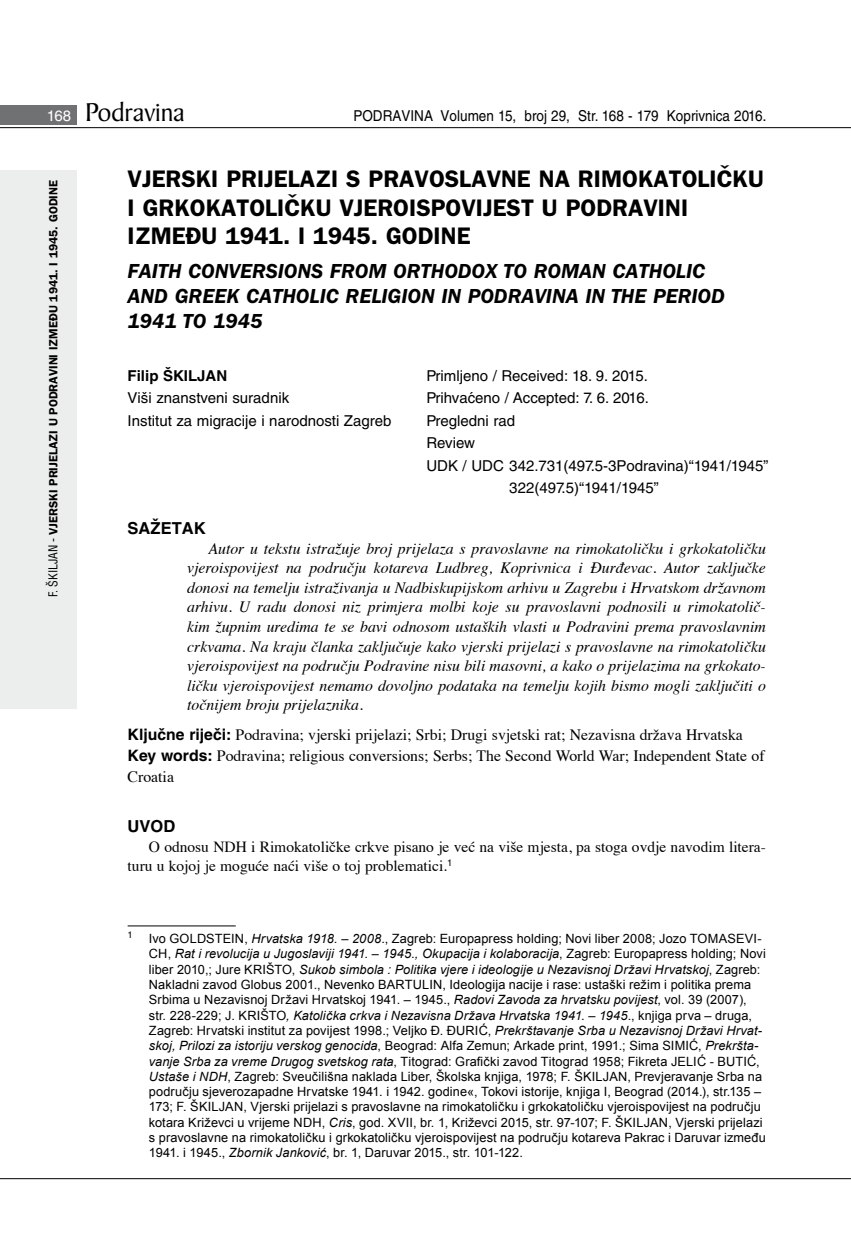
<style>
.page{position:relative;width:851px;height:1234px;background:#fff}
.page>*{position:absolute;margin:0;border:0;box-sizing:border-box;transform-origin:0 0}
.t1{font:27.6px "Baker Signet BT";color:#000}
.t2{font:600 24px/28.8px "ITC Franklin Gothic Skin 29";color:#000}
.t3{font:italic 600 21px/25.2px "ITC Franklin Gothic Skin 29";color:#000}
.t4{font:700 16.5px "Helvetica LT Skin 29";color:#000}
.t5{font:italic 15.75px/19.5px "Times";color:#000;text-align:justify}
.t6{font:15.75px/21px "Times";color:#000}
.t7{font:15.45px/19.2px "Times";color:#000}
.t8{font:15px/22.4px "Helvetica LT Skin 29";color:#000}
.t9{font:15px "Helvetica LT Skin 29";color:#000;scale:.9 1}
.t10{font:700 15px "Helvetica LT Skin 29";color:#000}
.t11{font:12.75px/15.3px "Arial";letter-spacing:.01em;color:#000}
.t12{font:600 12px "ITC Franklin Gothic Skin 29";letter-spacing:-.005em;color:#000}
.t13{font:9.45px "Helvetica LT Skin 29";color:#000}
.s1{font-family:"Helvetica LT Skin 29";font-size:15px;color:#fff}
.s2{font-family:"Helvetica LT Skin 29";font-weight:400;font-stretch:condensed}
.s3{font-family:"Helvetica LT Skin 29";font-weight:700}
.s4{font-style:italic}
</style>
<div class="page">
<div style="left:0;top:170px;width:77px;height:538px;background:#eceded"></div>
<div style="left:0;top:105px;width:77px;height:19px;background:#707172"></div>
<hr style="left:0;top:127px;width:850px;height:1px;background:#000">
<hr style="left:0;top:1177px;width:850px;height:1px;background:#000">
<hr style="left:128px;top:925px;width:108px;height:1px;background:#000">
<h1 class="t1" style="left:47px;top:95px;width:139px"><span class="s1">168</span> Podravina</h1>
<p class="t9" style="left:353px;top:107px;width:460px">PODRAVINA Volumen 15, broj 29, Str. 168 - 179 Koprivnica 2016.</p>
<p class="t12" style="left:46px;top:596px;width:418px;rotate:-90deg"><span class="s2">F. ŠKILJAN -</span> VJERSKI PRIJELAZI U PODRAVINI IZMEĐU 1941. I 1945. GODINE</p>
<h2 class="t2" style="left:128px;top:164px;width:637px">VJERSKI PRIJELAZI S PRAVOSLAVNE NA RIMOKATOLIČKU<br>I GRKOKATOLIČKU VJEROISPOVIJEST U PODRAVINI<br>IZMEĐU 1941. I 1945. GODINE</h2>
<h3 class="t3" style="left:128px;top:259px;width:598px">FAITH CONVERSIONS FROM ORTHODOX TO ROMAN CATHOLIC<br>AND GREEK CATHOLIC RELIGION IN PODRAVINA IN THE PERIOD<br>1941 TO 1945</h3>
<p class="t10" style="left:128px;top:366px;width:101px">Filip ŠKILJAN</p>
<p class="t8" style="left:426px;top:364px;width:223px">Primljeno / Received: 18. 9. 2015.</p>
<p class="t8" style="left:128px;top:387px;width:163px">Viši znanstveni suradnik</p>
<p class="t8" style="left:426px;top:387px;width:224px">Prihvaćeno / Accepted: 7. 6. 2016.</p>
<p class="t8" style="left:128px;top:409px;width:265px">Institut za migracije i narodnosti Zagreb</p>
<p class="t8" style="left:426px;top:409px;width:344px">Pregledni rad<br>Review<br>UDK / UDC 342.731(497.5-3Podravina)“1941/1945”</p>
<p class="t8" style="left:509px;top:476px;width:151px">322(497.5)“1941/1945”</p>
<p class="t4" style="left:128px;top:518px;width:79px">SAŽETAK</p>
<p class="t5" style="left:187px;top:538px;width:580px;text-indent:21px">Autor u tekstu istražuje broj prijelaza s pravoslavne na rimokatoličku i grkokatoličku vjeroispovijest na području kotareva Ludbreg, Koprivnica i Đurđevac. Autor zaključke donosi na temelju istraživanja u Nadbiskupijskom arhivu u Zagrebu i Hrvatskom državnom arhivu. U radu donosi niz primjera molbi koje su pravoslavni podnosili u rimokatolič&shy;kim župnim uredima te se bavi odnosom ustaških vlasti u Podravini prema pravoslavnim crkvama. Na kraju članka zaključuje kako vjerski prijelazi s pravoslavne na rimokatoličku vjeroispovijest na području Podravine nisu bili masovni, a kako o prijelazima na grkokato&shy;ličku vjeroispovijest nemamo dovoljno podataka na temelju kojih bismo mogli zaključiti o točnijem broju prijelaznika.</p>
<p class="t6" style="left:128px;top:722px;width:638px"><span class="s3">Ključne riječi:</span> Podravina; vjerski prijelazi; Srbi; Drugi svjetski rat; Nezavisna država Hrvatska<br><span class="s3">Key words:</span> Podravina; religious conversions; Serbs; The Second World War; Independent State of<br>Croatia</p>
<p class="t4" style="left:128px;top:816px;width:49px">UVOD</p>
<p class="t7" style="left:128px;top:835px;width:639px;text-indent:21px">O odnosu NDH i Rimokatoličke crkve pisano je već na više mjesta, pa stoga ovdje navodim litera&shy;turu u kojoj je moguće naći više o toj problematici.<sup>1</sup></p>
<p class="t13" style="left:128px;top:929px;width:7px">1</p>
<p class="t11" style="left:149px;top:930px;width:618px">Ivo GOLDSTEIN, <span class="s4">Hrvatska 1918. – 2008</span>., Zagreb: Europapress holding; Novi liber 2008; Jozo TOMASEVI-CH, <span class="s4">Rat i revolucija u Jugoslaviji 1941. – 1945., Okupacija i kolaboracija</span>, Zagreb: Europapress holding; Novi liber 2010,; Jure KRIŠTO, <span class="s4">Sukob simbola : Politika vjere i ideologije u Nezavisnoj Državi Hrvatskoj</span>, Zagreb:<br>Nakladni zavod Globus 2001., Nevenko BARTULIN, Ideologija nacije i rase: ustaški režim i politika prema Srbima u Nezavisnoj Državi Hrvatskoj 1941. – 1945., <span class="s4">Radovi Zavoda za hrvatsku povijest</span>, vol. 39 (2007), str. 228-229; J. KRIŠTO<span class="s4">, Katolička crkva i Nezavisna Država Hrvatska 1941. – 1945</span>., knjiga prva – druga, Zagreb: Hrvatski institut za povijest 1998.; Veljko Đ. ĐURIĆ, <span class="s4">Prekrštavanje Srba u Nezavisnoj Državi Hrvat&shy;skoj, Prilozi za istoriju verskog genocida</span>, Beograd: Alfa Zemun; Arkade print, 1991.; Sima SIMIĆ, <span class="s4">Prekršta&shy;vanje Srba za vreme Drugog svetskog rata</span>, Titograd: Grafički zavod Titograd 1958; Fikreta JELIĆ - BUTIĆ, <span class="s4">Ustaše i NDH</span>, Zagreb: Sveučilišna naklada Liber, Školska knjiga, 1978; F. ŠKILJAN, Prevjeravanje Srba na području sjeverozapadne Hrvatske 1941. i 1942. godine«, Tokovi istorije, knjiga I, Beograd (2014.), str.135 – 173; F. ŠKILJAN, Vjerski prijelazi s pravoslavne na rimokatoličku i grkokatoličku vjeroispovijest na području kotara Križevci u vrijeme NDH, <span class="s4">Cris</span>, god. XVII, br. 1, Križevci 2015, str. 97-107; F. ŠKILJAN, Vjerski prijelazi s pravoslavne na rimokatoličku i grkokatoličku vjeroispovijest na području kotareva Pakrac i Daruvar između 1941. i 1945., <span class="s4">Zbornik Janković</span>, br. 1, Daruvar 2015., str. 101-122.</p>
</div>
